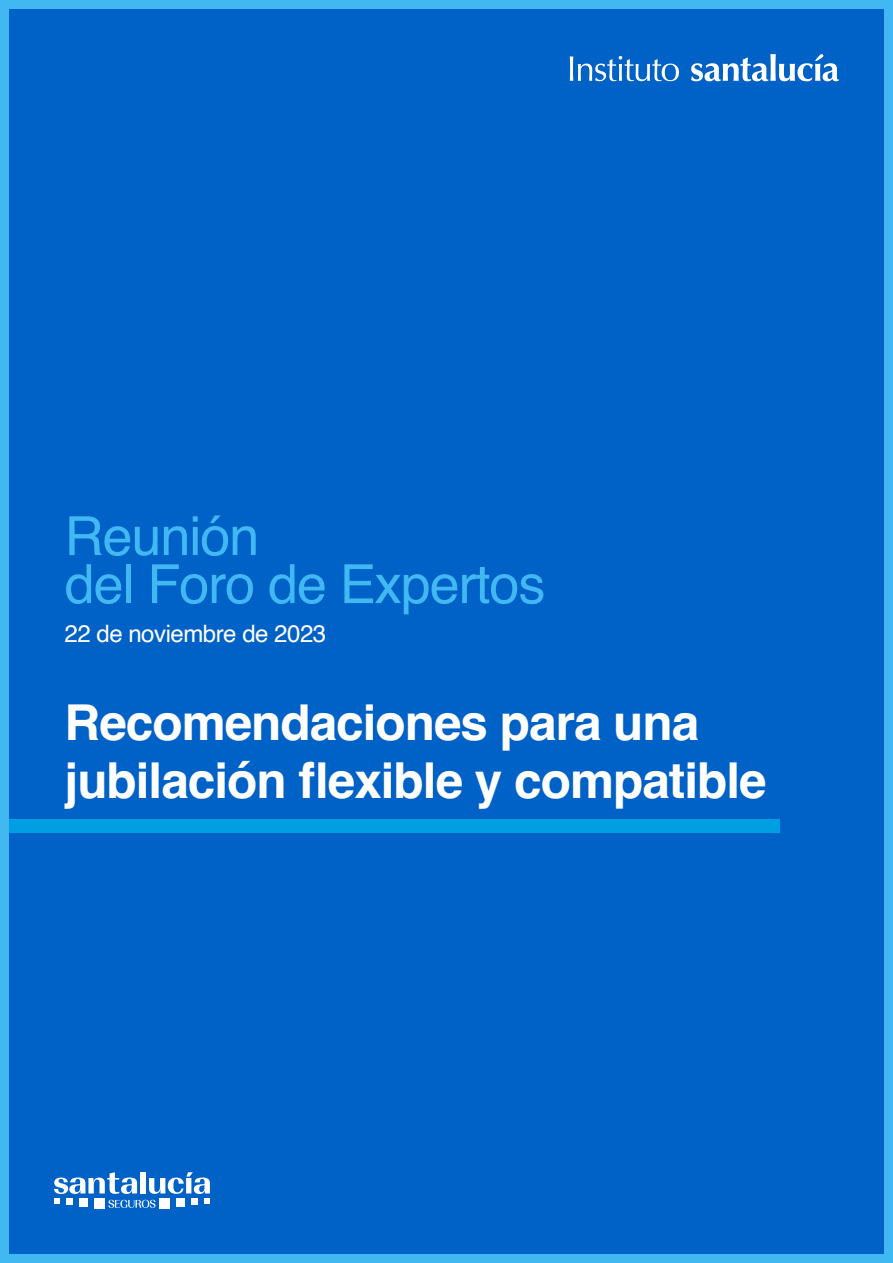
<style>
.page{position:relative;width:893px;height:1263px;background:#fff}
.page>*{position:absolute;margin:0;border:0;box-sizing:border-box;transform-origin:0 0}
.t1{font:54px/48px "Helvetica";letter-spacing:-.02em;color:#41b8f2}
.t2{font:700 49.5px/58.5px "Helvetica";letter-spacing:-.02em;color:#fff}
.t3{font:24px "Helvetica";letter-spacing:-.02em;color:#fff}
</style>
<div class="page">
<div style="left:0;top:0;width:892px;height:1261px;background:#0061c7"></div>
<div style="left:0;top:820px;width:779px;height:13px;background:#009fe3"></div>
<div style="left:0;top:0;width:893px;height:1263px;border:9px solid #41b8f2"></div>
<svg style="left:570px;top:56px;width:109px;height:25px"></svg>
<svg style="left:691px;top:54px;width:148px;height:27px"></svg>
<div style="left:94px;top:1199px;width:11px;height:10px;background:#fff"></div>
<div style="left:159px;top:1199px;width:11px;height:10px;background:#fff"></div>
<svg style="left:54px;top:1172px;width:156px;height:36px"></svg>
<p class="t1" style="left:65px;top:514px;width:482px">Reunión<br>del Foro de Expertos</p>
<p class="t3" style="left:65px;top:615px;width:263px">22 de noviembre de 2023</p>
<p class="t2" style="left:65px;top:698px;width:704px">Recomendaciones para una jubilación flexible y compatible</p>
</div>
